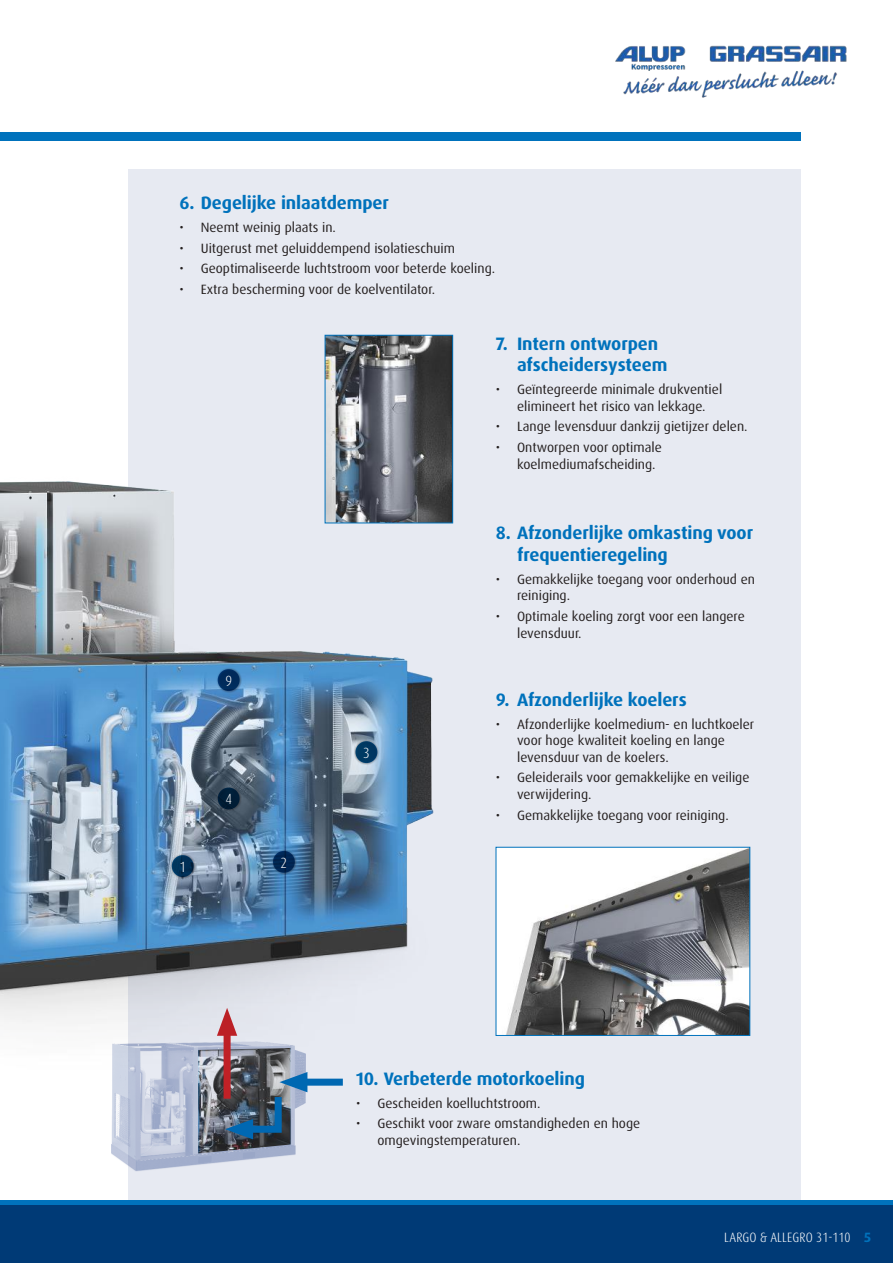
<style>
.page{position:relative;width:893px;height:1263px;background:#fff}
.page>*{position:absolute;margin:0;border:0;box-sizing:border-box;transform-origin:0 0}
.t1{font:700 18px/21.6px "Dax Pro";letter-spacing:-.005em;color:#0072bc}
.t2{font:300 condensed 14.7px "Dax Pro";color:#fff}
.t3{font:13.5px/16.5px "Dax Pro";color:#241f1f}
.t4{font:300 condensed 13.5px "Dax Pro";letter-spacing:.01em;color:#fff}
.s1{font-weight:700;font-stretch:normal;color:#0072bc}
</style>
<div class="page">
<div style="left:128px;top:169px;width:672px;height:1055px;background:#e7eaf2"></div>
<img style="left:0;top:286px;width:801px;height:837px">
<img style="left:498px;top:849px;width:250px;height:185px">
<div style="left:496px;top:847px;width:254px;height:189px;border:1px solid #0072bc"></div>
<div style="left:0;top:132px;width:800px;height:8px;background:#0072bc"></div>
<div style="left:0;top:1202px;width:893px;height:61px;background:#003a76"></div>
<div style="left:0;top:1200px;width:893px;height:5px;background:#0072bc"></div>
<img style="left:327px;top:337px;width:124px;height:184px">
<div style="left:325px;top:335px;width:128px;height:188px;border:1px solid #0072bc"></div>
<img style="left:92px;top:1028px;width:223px;height:143px">
<img style="left:198px;top:1048px;width:93px;height:105px">
<div style="left:296px;top:1079px;width:47px;height:7px;background:#0068b2"></div>
<div style="left:224px;top:1024px;width:7px;height:75px;background:#bf2026"></div>
<svg style="left:217px;top:1008px;width:20px;height:28px"></svg>
<svg style="left:225px;top:1072px;width:82px;height:67px;background:#5a6d82"></svg>
<div style="left:216px;top:667px;width:26px;height:26px;background:#241f1f;opacity:.5"></div>
<svg style="left:218px;top:669px;width:22px;height:22px"></svg>
<div style="left:216px;top:786px;width:26px;height:26px;background:#241f1f;opacity:.5"></div>
<svg style="left:218px;top:787px;width:22px;height:22px"></svg>
<div style="left:170px;top:853px;width:26px;height:26px;background:#241f1f;opacity:.5"></div>
<svg style="left:172px;top:855px;width:22px;height:22px"></svg>
<div style="left:271px;top:849px;width:26px;height:26px;background:#241f1f;opacity:.5"></div>
<svg style="left:273px;top:851px;width:22px;height:22px"></svg>
<div style="left:354px;top:739px;width:26px;height:26px;background:#241f1f;opacity:.5"></div>
<svg style="left:355px;top:741px;width:22px;height:22px"></svg>
<img style="left:614px;top:45px;width:233px;height:96px">
<h1 class="t1" style="left:180px;top:192px;width:211px">6. Degelijke inlaatdemper</h1>
<p class="t3" style="left:180px;top:219px;width:158px">• Neemt weinig plaats in.</p>
<p class="t3" style="left:180px;top:240px;width:277px">• Uitgerust met geluiddempend isolatieschuim</p>
<p class="t3" style="left:180px;top:261px;width:317px">• Geoptimaliseerde luchtstroom voor beterde koeling.</p>
<p class="t3" style="left:180px;top:281px;width:257px">• Extra bescherming voor de koelventilator.</p>
<h1 class="t1" style="left:517px;top:333px;width:152px;text-indent:-21px">7. Intern ontworpen afscheidersysteem</h1>
<p class="t3" style="left:496px;top:381px;width:228px;text-align:center">• Geïntegreerde minimale drukventiel elimineert het risico van lekkage.</p>
<p class="t3" style="left:496px;top:418px;width:253px">• Lange levensduur dankzij gietijzer delen.</p>
<p class="t3" style="left:517px;top:439px;width:146px;text-indent:-21px">• Ontworpen voor optimale koelmediumafscheiding.</p>
<p class="t2" style="left:225px;top:671px;width:8px">9</p>
<p class="t2" style="left:225px;top:790px;width:8px">4</p>
<p class="t2" style="left:179px;top:857px;width:8px">1</p>
<p class="t2" style="left:281px;top:853px;width:8px">2</p>
<p class="t2" style="left:363px;top:743px;width:8px">3</p>
<h1 class="t1" style="left:517px;top:522px;width:238px;text-indent:-21px">8. Afzonderlijke omkasting voor frequentieregeling</h1>
<p class="t3" style="left:517px;top:571px;width:239px;text-indent:-21px">• Gemakkelijke toegang voor onderhoud en reiniging.</p>
<p class="t3" style="left:517px;top:608px;width:229px;text-indent:-21px">• Optimale koeling zorgt voor een langere levensduur.</p>
<h1 class="t1" style="left:496px;top:689px;width:192px">9. Afzonderlijke koelers</h1>
<p class="t3" style="left:517px;top:716px;width:239px;text-indent:-21px">• Afzonderlijke koelmedium- en luchtkoeler voor hoge kwaliteit koeling en lange levensduur van de koelers.</p>
<p class="t3" style="left:517px;top:769px;width:234px;text-indent:-21px">• Geleiderails voor gemakkelijke en veilige verwijdering.</p>
<p class="t3" style="left:496px;top:807px;width:234px">• Gemakkelijke toegang voor reiniging.</p>
<h1 class="t1" style="left:356px;top:1068px;width:231px">10. Verbeterde motorkoeling</h1>
<p class="t3" style="left:356px;top:1095px;width:186px">• Gescheiden koelluchtstroom.</p>
<p class="t3" style="left:377px;top:1115px;width:264px;text-indent:-21px">• Geschikt voor zware omstandigheden en hoge omgevingstemperaturen.</p>
<p class="t4" style="left:724px;top:1228px;width:148px">LARGO &amp; ALLEGRO 31-110 <span class="s1">5</span></p>
</div>
